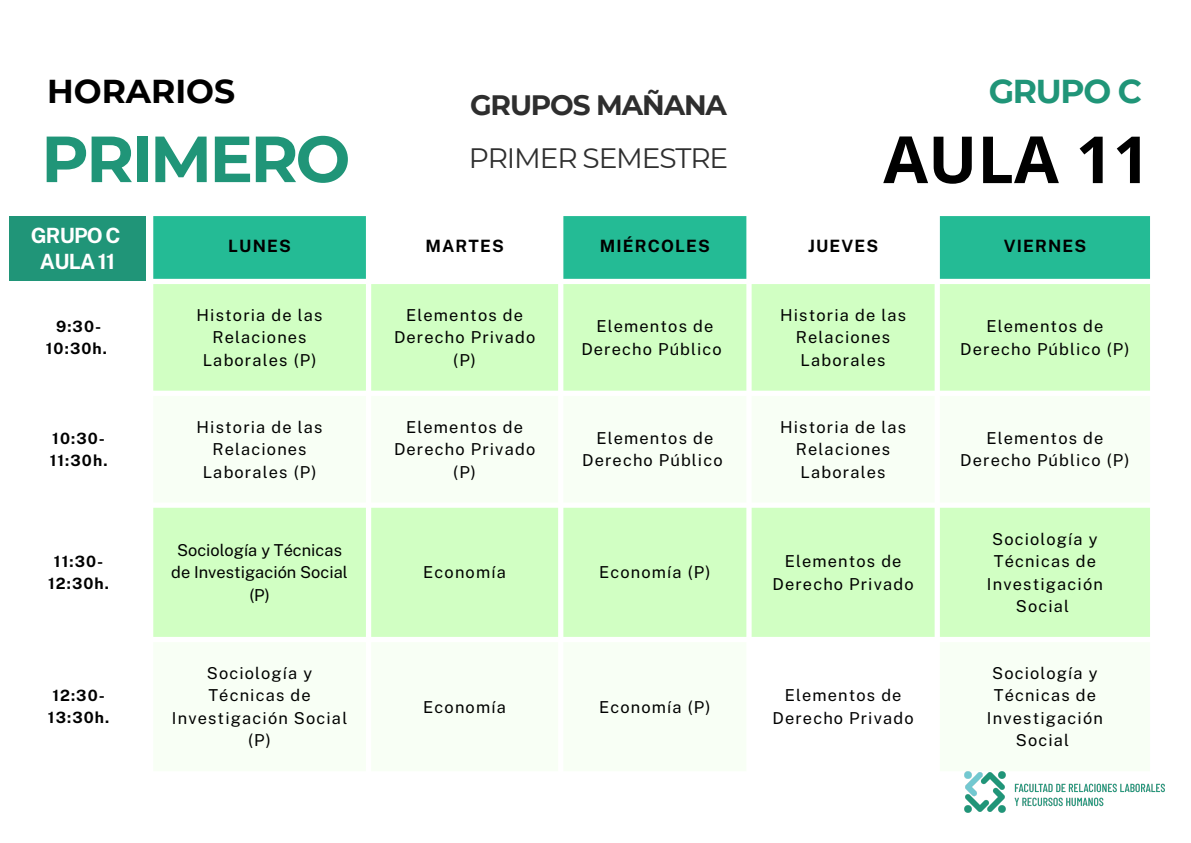
<style>
.page{position:relative;width:1191px;height:843px;background:#fff}
.page>*{position:absolute;margin:0;border:0;box-sizing:border-box;transform-origin:0 0}
.t1{font:700 65px "Montserrat";letter-spacing:-.04em;color:#209578}
.t2{font:700 65px "Open Sans";color:#000}
.t3{font:700 33px "Montserrat";color:#000}
.t4{font:700 33px "Montserrat";letter-spacing:-.04em;color:#209578}
.t5{font:28px "Montserrat";letter-spacing:-.04em;color:#2e2e2e}
.t6{font:700 28px "Montserrat";letter-spacing:-.04em;color:#2e2e2e}
.t7{font:700 21px "Public Sans";letter-spacing:-.04em;color:#fff}
.t8{font:700 17px "Public Sans";letter-spacing:.07em;color:#000}
.t9{font:16.4px/22.5px "Public Sans";letter-spacing:.07em;color:#000;text-align:center}
.t10{font:16.4px/22.5px "Public Sans";color:#000;text-align:center}
.t11{font:700 15.6px/21.8px "Public Sans";letter-spacing:.07em;color:#000;text-align:center}
</style>
<div class="page">
<div style="left:9px;top:216px;width:137px;height:65px;background:#209578"></div>
<svg style="left:153px;top:216px;width:996px;height:63px;fill:#24bb95"></svg>
<div style="left:153px;top:284px;width:996px;height:107px;background:#d1ffc3"></div>
<div style="left:153px;top:507px;width:996px;height:130px;background:#d1ffc3"></div>
<img style="left:964px;top:771px;width:200px;height:41px">
<p class="t3" style="left:47px;top:71px;width:189px">HORARIOS</p>
<p class="t4" style="left:988px;top:71px;width:155px">GRUPO C</p>
<p class="t2" style="left:883px;top:114px;width:268px">AULA 11</p>
<p class="t6" style="left:470px;top:88px;width:258px">GRUPOS MAÑANA</p>
<p class="t1" style="left:41px;top:119px;width:310px">PRIMERO</p>
<p class="t5" style="left:468px;top:141px;width:261px">PRIMER SEMESTRE</p>
<p class="t7" style="left:31px;top:222px;width:91px">GRUPO C</p>
<p class="t7" style="left:40px;top:249px;width:77px">AULA 11</p>
<h1 class="t11" style="left:46px;top:315px;width:63px">9:30-<br>10:30h.</h1>
<p class="t11" style="left:50px;top:427px;width:59px;text-align:left">10:30-<br>11:30h.</p>
<p class="t11" style="left:48px;top:550px;width:62px">11:30-<br>12:30h.</p>
<p class="t11" style="left:48px;top:684px;width:63px;text-align:left">12:30-<br>13:30h.</p>
<h2 class="t8" style="left:228px;top:236px;width:64px">LUNES</h2>
<h1 class="t8" style="left:425px;top:236px;width:80px">MARTES</h1>
<h3 class="t8" style="left:599px;top:236px;width:112px">MIÉRCOLES</h3>
<h4 class="t8" style="left:808px;top:236px;width:72px">JUEVES</h4>
<h2 class="t8" style="left:1003px;top:236px;width:84px">VIERNES</h2>
<p class="t9" style="left:196px;top:303px;width:128px">Historia de las<br>Relaciones<br>Laborales (P)</p>
<p class="t9" style="left:394px;top:303px;width:143px">Elementos de<br>Derecho Privado (P)</p>
<p class="t9" style="left:581px;top:315px;width:142px">Elementos de<br>Derecho Público</p>
<p class="t9" style="left:780px;top:303px;width:128px">Historia de las<br>Relaciones<br>Laborales</p>
<p class="t9" style="left:960px;top:315px;width:171px">Elementos de<br>Derecho Público (P)</p>
<p class="t9" style="left:196px;top:415px;width:128px">Historia de las<br>Relaciones<br>Laborales (P)</p>
<p class="t9" style="left:394px;top:415px;width:143px">Elementos de<br>Derecho Privado (P)</p>
<p class="t9" style="left:582px;top:426px;width:142px">Elementos de<br>Derecho Público</p>
<p class="t9" style="left:780px;top:415px;width:128px">Historia de las<br>Relaciones<br>Laborales</p>
<p class="t9" style="left:960px;top:426px;width:171px">Elementos de<br>Derecho Público (P)</p>
<p class="t10" style="left:171px;top:538px;width:178px">Sociología y Técnicas de Investigación Social (P)</p>
<p class="t9" style="left:172px;top:661px;width:177px">Sociología y<br>Técnicas de<br>Investigación Social (P)</p>
<p class="t9" style="left:423px;top:561px;width:84px">Economía</p>
<p class="t9" style="left:599px;top:561px;width:113px">Economía (P)</p>
<p class="t9" style="left:772px;top:549px;width:143px">Elementos de<br>Derecho Privado</p>
<p class="t9" style="left:423px;top:695px;width:84px">Economía</p>
<p class="t9" style="left:599px;top:695px;width:113px">Economía (P)</p>
<p class="t9" style="left:772px;top:684px;width:143px">Elementos de<br>Derecho Privado</p>
<p class="t9" style="left:986px;top:527px;width:117px">Sociología y<br>Técnicas de<br>Investigación<br>Social</p>
<p class="t9" style="left:986px;top:661px;width:117px">Sociología y<br>Técnicas de<br>Investigación<br>Social</p>
</div>
